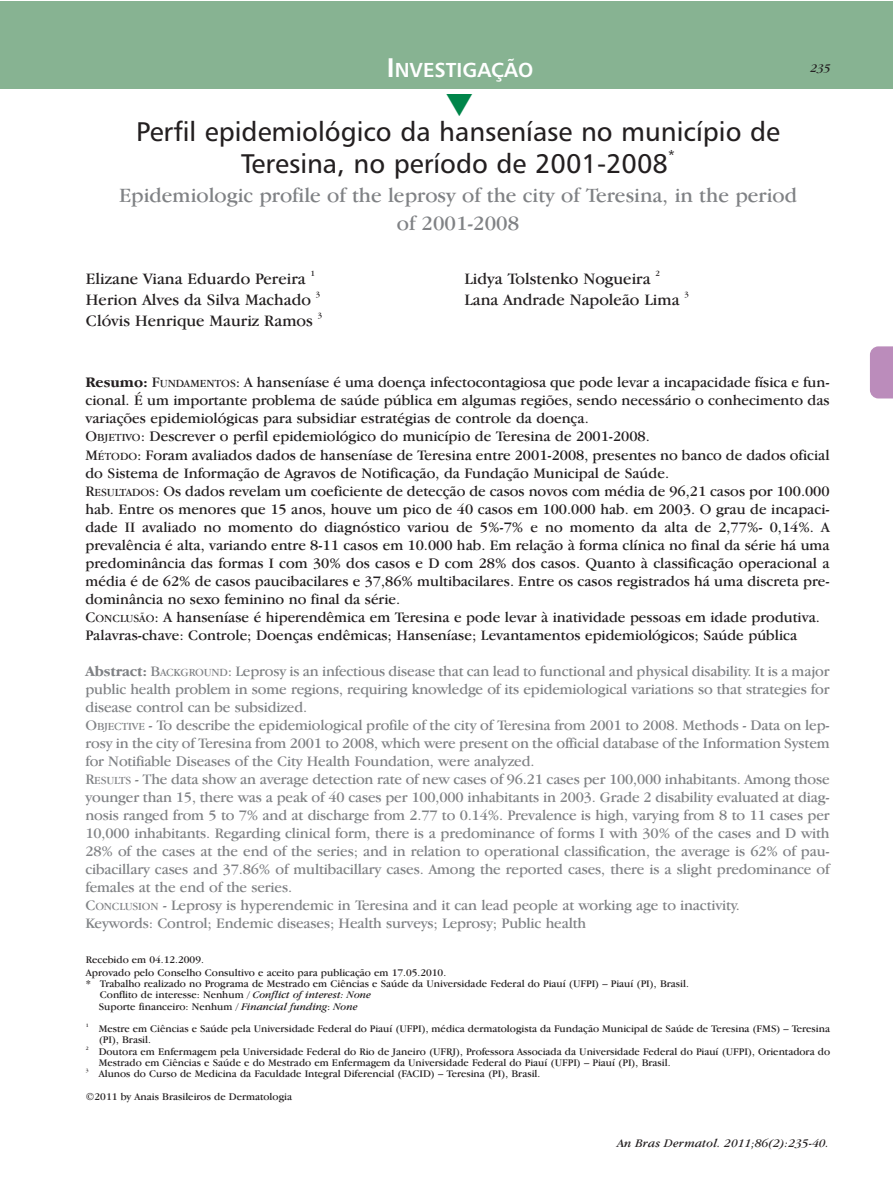
<style>
.page{position:relative;width:893px;height:1191px;background:#fff}
.page>*{position:absolute;margin:0;border:0;box-sizing:border-box;transform-origin:0 0}
.t1{font:27px/31.5px "Humanist 777 BT Roman B";color:#231f20;text-align:center}
.t2{font:21px/28.7px "Garamond IT Cby BT";color:#808285;text-align:center}
.t3{font:20.25px "Humanist 777 BT Bold B";color:#fff}
.t4{font:16.5px "Garamond IT Cby BT";color:#231f20}
.t5{font:15px/18px "Garamond IT Cby BT";color:#231f20}
.t6{font:15px/18px "Garamond IT Cby BT";letter-spacing:-.01em;color:#808285}
.t7{font:13.5px "Humanist 777 BT Roman B";color:#231f20}
.t8{font:italic 12px "Garamond IT Cby BT";letter-spacing:.015em;color:#231f20}
.t9{font:10.5px/11.2px "Garamond IT Cby BT";color:#231f20}
.t10{font:8.25px "Garamond IT Cby BT";color:#231f20}
.t11{font:5.25px "Garamond IT Cby BT";color:#231f20}
.s1{font-size:27px}
.s2{font-weight:700}
.s3{font-size:11.25px}
.s4{font-style:italic}
</style>
<div class="page">
<svg style="left:870px;top:346px;width:22px;height:52px"></svg>
<div style="left:0;top:1px;width:892px;height:88px;background:#87b392"></div>
<h3 class="t3" style="left:387px;top:62px;width:148px"><span class="s1">I</span>NVESTIGAÇÃO</h3>
<p class="t8" style="left:811px;top:63px;width:21px">235</p>
<h1 class="t1" style="left:136px;top:118px;width:645px">Perfil epidemiológico da hanseníase no município de<br>Teresina, no período de 2001-2008</h1>
<p class="t7" style="left:668px;top:150px;width:8px">*</p>
<h2 class="t2" style="left:119px;top:182px;width:679px">Epidemiologic profile of the leprosy of the city of Teresina, in the period of 2001-2008</h2>
<p class="t4" style="left:86px;top:272px;width:221px">Elizane Viana Eduardo Pereira</p>
<p class="t10" style="left:311px;top:271px;width:6px">1</p>
<p class="t4" style="left:464px;top:272px;width:188px">Lidya Tolstenko Nogueira</p>
<p class="t10" style="left:655px;top:271px;width:6px">2</p>
<p class="t4" style="left:86px;top:293px;width:226px">Herion Alves da Silva Machado</p>
<p class="t10" style="left:316px;top:292px;width:6px">3</p>
<p class="t4" style="left:464px;top:293px;width:217px">Lana Andrade Napoleão Lima</p>
<p class="t10" style="left:684px;top:292px;width:6px">3</p>
<p class="t4" style="left:86px;top:314px;width:228px">Clóvis Henrique Mauriz Ramos</p>
<p class="t10" style="left:318px;top:313px;width:6px">3</p>
<p class="t5" style="left:85px;top:375px;width:746px"><span class="s2">Resumo:</span> F<span class="s3">UNDAMENTOS</span>: A hanseníase é uma doença infectocontagiosa que pode levar a incapacidade física e fun&shy;cional. É um importante problema de saúde pública em algumas regiões, sendo necessário o conhecimento das variações epidemiológicas para subsidiar estratégias de controle da doença.<br>O<span class="s3">BJETIVO</span>: Descrever o perfil epidemiológico do município de Teresina de 2001-2008.<br>M<span class="s3">ÉTODO</span>: Foram avaliados dados de hanseníase de Teresina entre 2001-2008, presentes no banco de dados oficial do Sistema de Informação de Agravos de Notificação, da Fundação Municipal de Saúde.<br>R<span class="s3">ESULTADOS</span>: Os dados revelam um coeficiente de detecção de casos novos com média de 96,21 casos por 100.000 hab. Entre os menores que 15 anos, houve um pico de 40 casos em 100.000 hab. em 2003. O grau de incapaci&shy;dade II avaliado no momento do diagnóstico variou de 5%-7% e no momento da alta de 2,77%- 0,14%. A prevalência é alta, variando entre 8-11 casos em 10.000 hab. Em relação à forma clínica no final da série há uma predominância das formas I com 30% dos casos e D com 28% dos casos. Quanto à classificação operacional a média é de 62% de casos paucibacilares e 37,86% multibacilares. Entre os casos registrados há uma discreta pre&shy;dominância no sexo feminino no final da série.<br>C<span class="s3">ONCLUSÃO</span>: A hanseníase é hiperendêmica em Teresina e pode levar à inatividade pessoas em idade produtiva.<br>Palavras-chave: Controle; Doenças endêmicas; Hanseníase; Levantamentos epidemiológicos; Saúde pública</p>
<p class="t6" style="left:85px;top:663px;width:746px"><span class="s2">Abstract:</span> B<span class="s3">ACKGROUND</span>: Leprosy is an infectious disease that can lead to functional and physical disability. It is a major public health problem in some regions, requiring knowledge of its epidemiological variations so that strategies for disease control can be subsidized.<br>O<span class="s3">BJECTIVE</span> - To describe the epidemiological profile of the city of Teresina from 2001 to 2008. Methods - Data on lep&shy;rosy in the city of Teresina from 2001 to 2008, which were present on the official database of the Information System for Notifiable Diseases of the City Health Foundation, were analyzed.<br>R<span class="s3">ESULTS</span> - The data show an average detection rate of new cases of 96.21 cases per 100,000 inhabitants. Among those younger than 15, there was a peak of 40 cases per 100,000 inhabitants in 2003. Grade 2 disability evaluated at diag&shy;nosis ranged from 5 to 7% and at discharge from 2.77 to 0.14%. Prevalence is high, varying from 8 to 11 cases per 10,000 inhabitants. Regarding clinical form, there is a predominance of forms I with 30% of the cases and D with 28% of the cases at the end of the series; and in relation to operational classification, the average is 62% of pau&shy;cibacillary cases and 37.86% of multibacillary cases. Among the reported cases, there is a slight predominance of females at the end of the series.<br>C<span class="s3">ONCLUSION</span> - Leprosy is hyperendemic in Teresina and it can lead people at working age to inactivity.<br>Keywords: Control; Endemic diseases; Health surveys; Leprosy; Public health</p>
<p class="t9" style="left:86px;top:954px;width:362px;line-height:12.6px">Recebido em 04.12.2009.<br>Aprovado pelo Conselho Consultivo e aceito para publicação em 17.05.2010.</p>
<p class="t9" style="left:99px;top:979px;width:592px;text-indent:-13px">* Trabalho realizado no Programa de Mestrado em Ciências e Saúde da Universidade Federal do Piauí (UFPI) – Piauí (PI), Brasil.<br>Conflito de interesse: Nenhum / <span class="s4">Conflict of interest: None<br></span>Suporte financeiro: Nenhum / <span class="s4">Financial funding</span>: <span class="s4">None</span></p>
<p class="t11" style="left:86px;top:1023px;width:4px">1</p>
<p class="t9" style="left:99px;top:1024px;width:733px">Mestre em Ciências e Saúde pela Universidade Federal do Piauí (UFPI), médica dermatologista da Fundação Municipal de Saúde de Teresina (FMS) – Teresina (PI), Brasil.</p>
<p class="t11" style="left:86px;top:1046px;width:4px">2</p>
<p class="t9" style="left:99px;top:1046px;width:733px">Doutora em Enfermagem pela Universidade Federal do Rio de Janeiro (UFRJ), Professora Associada da Universidade Federal do Piauí (UFPI), Orientadora do<br>Mestrado em Ciências e Saúde e do Mestrado em Enfermagem da Universidade Federal do Piauí (UFPI) – Piauí (PI), Brasil.</p>
<p class="t11" style="left:86px;top:1068px;width:4px">3</p>
<p class="t9" style="left:86px;top:1063px;width:456px;line-height:22.5px;text-indent:13px">Alunos do Curso de Medicina da Faculdade Integral Diferencial (FACID) – Teresina (PI), Brasil. ©2011 by Anais Brasileiros de Dermatologia</p>
<p class="t8" style="left:617px;top:1138px;width:213px">An Bras Dermatol. 2011;86(2):235-40.</p>
</div>
